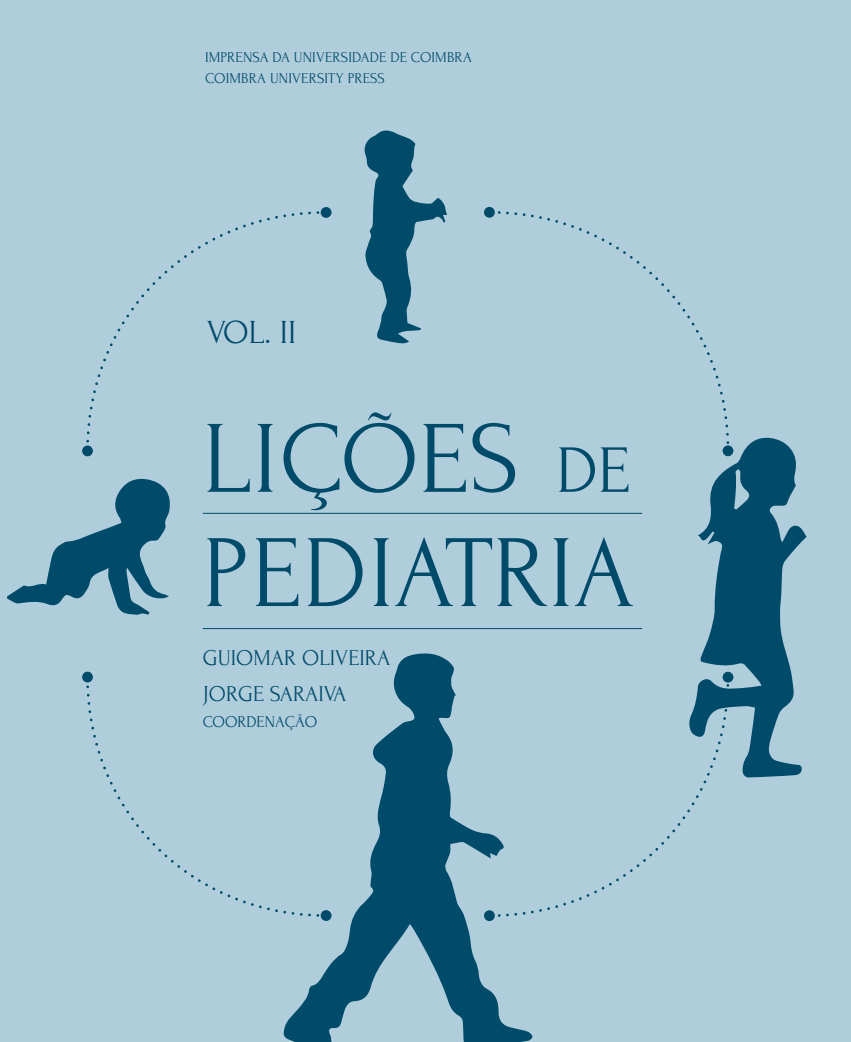
<style>
.page{position:relative;width:851px;height:1042px;background:#fff}
.page>*{position:absolute;margin:0;border:0;box-sizing:border-box;transform-origin:0 0}
.t1{font:102.75px/114.1px "Forum";color:#004b6a}
.t2{font:33.6px "Forum";color:#004b6a}
.t3{font:22.5px "Forum";color:#004b6a}
.t4{font:16.5px "Forum";color:#004b6a}
.t5{font:15px "Forum";letter-spacing:.005em;color:#004b6a}
.s1{font-size:67.2px}
</style>
<div class="page">
<div style="left:0;top:0;width:850px;height:1042px;background:#b0cddc"></div>
<svg style="left:86px;top:211px;width:234px;height:232px"></svg>
<div style="left:320px;top:207px;width:11px;height:11px;background:#004b6a;border-radius:50%"></div>
<div style="left:82px;top:445px;width:11px;height:11px;background:#004b6a;border-radius:50%"></div>
<svg style="left:86px;top:679px;width:192px;height:233px"></svg>
<div style="left:82px;top:671px;width:11px;height:11px;background:#004b6a;border-radius:50%"></div>
<hr style="left:203px;top:513px;width:439px;height:1px;background:#004b6a">
<hr style="left:203px;top:628px;width:439px;height:1px;background:#004b6a">
<svg style="left:491px;top:210px;width:238px;height:226px"></svg>
<div style="left:484px;top:207px;width:10px;height:11px;background:#004b6a;border-radius:50%"></div>
<svg style="left:532px;top:780px;width:175px;height:134px"></svg>
<svg style="left:7px;top:478px;width:163px;height:137px"></svg>
<svg style="left:364px;top:130px;width:83px;height:214px"></svg>
<svg style="left:689px;top:437px;width:117px;height:340px;fill:#004b6a"></svg>
<svg style="left:283px;top:653px;width:249px;height:389px"></svg>
<p class="t5" style="left:205px;top:49px;width:268px">IMPRENSA DA UNIVERSIDADE DE COIMBRA</p>
<p class="t5" style="left:205px;top:70px;width:181px">COIMBRA UNIVERSITY PRESS</p>
<p class="t2" style="left:207px;top:315px;width:91px">VOL. II</p>
<p class="t1" style="left:203px;top:403px;width:433px">LIÇÕES <span class="s1">DE<br></span>PEDIATRIA</p>
<p class="t3" style="left:203px;top:646px;width:189px">GUIOMAR OLIVEIRA</p>
<p class="t3" style="left:203px;top:682px;width:145px">JORGE SARAIVA</p>
<p class="t4" style="left:203px;top:712px;width:116px">COORDENAÇÃO</p>
</div>
